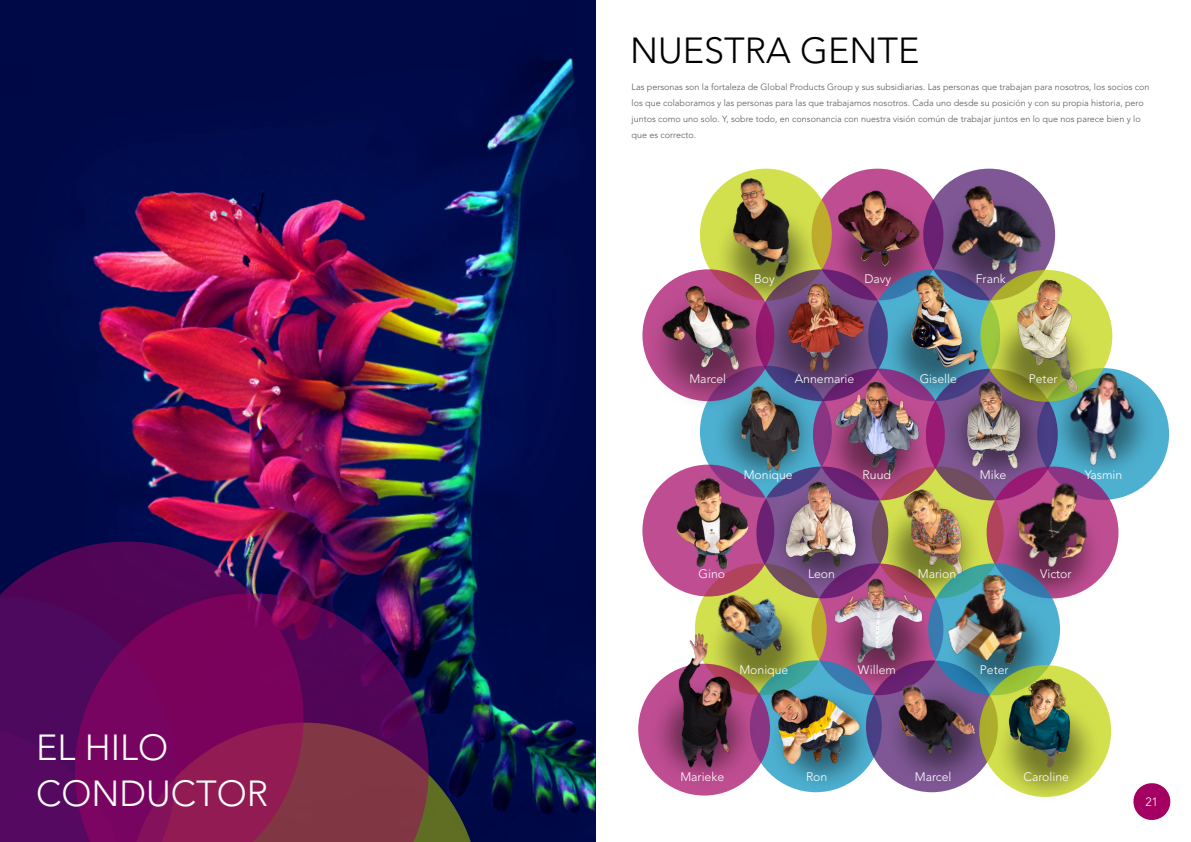
<style>
.page{position:relative;width:1191px;height:842px;background:#fff}
.page>*{position:absolute;margin:0;border:0;box-sizing:border-box;transform-origin:0 0}
.t1{font:300 36px/46px "Avenir LT Std";color:#fff}
.t2{font:300 36px "Avenir LT Std";color:#000}
.t3{font:300 12.3px "Avenir LT Std";color:#fff}
.t4{font:300 12px "Avenir LT Std";color:#fff}
.t5{font:300 9px/16px "Avenir LT Std";color:#575756}
</style>
<div class="page">
<svg style="left:1133px;top:783px;width:38px;height:37px"></svg>
<img style="left:0;top:0;width:595px;height:842px">
<svg style="left:429px;top:723px;width:51px;height:119px;background:#1b273d"></svg>
<img style="left:0;top:541px;width:303px;height:55px">
<svg style="left:0;top:596px;width:75px;height:246px;background:#4f085e"></svg>
<svg style="left:75px;top:593px;width:354px;height:249px;background:#6e1055"></svg>
<div style="left:1037px;top:368px;width:132px;height:132px;background:#4db0d1;border-radius:50%"></div>
<div style="left:811px;top:169px;width:132px;height:131px;background:#bf4d92;border-radius:50%"></div>
<div style="left:827px;top:197px;width:108px;height:108px;background:#000;opacity:.75"></div>
<img style="left:829px;top:179px;width:99px;height:91px">
<div style="left:881px;top:296px;width:108px;height:108px;background:#000;opacity:.75"></div>
<img style="left:891px;top:264px;width:85px;height:103px">
<svg style="left:700px;top:169px;width:132px;height:131px"></svg>
<img style="left:709px;top:168px;width:115px;height:114px">
<img style="left:887px;top:484px;width:92px;height:89px">
<div style="left:706px;top:596px;width:108px;height:108px;background:#000;opacity:.75"></div>
<div style="left:821px;top:392px;width:108px;height:108px;background:#000;opacity:.75"></div>
<img style="left:820px;top:367px;width:113px;height:117px">
<img style="left:712px;top:577px;width:90px;height:86px">
<img style="left:929px;top:169px;width:127px;height:132px">
<div style="left:986px;top:466px;width:132px;height:132px;background:#bf4d92;border-radius:50%"></div>
<div style="left:996px;top:498px;width:108px;height:108px;background:#000;opacity:.75"></div>
<img style="left:979px;top:492px;width:128px;height:97px">
<img style="left:755px;top:665px;width:123px;height:128px">
<svg style="left:866px;top:660px;width:132px;height:132px"></svg>
<div style="left:885px;top:679px;width:108px;height:108px;background:#000;opacity:.75"></div>
<img style="left:885px;top:673px;width:102px;height:96px">
<img style="left:976px;top:257px;width:136px;height:99px">
<img style="left:802px;top:566px;width:157px;height:107px">
<div style="left:712px;top:380px;width:108px;height:108px;background:#000;opacity:.75"></div>
<svg style="left:928px;top:563px;width:132px;height:132px"></svg>
<div style="left:945px;top:596px;width:108px;height:108px;background:#000;opacity:.75"></div>
<img style="left:923px;top:575px;width:135px;height:117px">
<svg style="left:642px;top:465px;width:132px;height:131px"></svg>
<img style="left:755px;top:471px;width:130px;height:126px">
<svg style="left:979px;top:665px;width:132px;height:132px"></svg>
<div style="left:993px;top:696px;width:108px;height:108px;background:#000;opacity:.75"></div>
<img style="left:987px;top:677px;width:112px;height:108px">
<div style="left:754px;top:277px;width:130px;height:130px;background:#000;opacity:.75"></div>
<img style="left:707px;top:376px;width:108px;height:108px">
<svg style="left:642px;top:269px;width:132px;height:132px"></svg>
<div style="left:645px;top:284px;width:130px;height:130px;background:#000;opacity:.75"></div>
<img style="left:642px;top:282px;width:127px;height:109px">
<svg style="left:638px;top:664px;width:132px;height:131px"></svg>
<div style="left:648px;top:679px;width:108px;height:108px;background:#000;opacity:.75"></div>
<img style="left:638px;top:631px;width:116px;height:149px">
<img style="left:767px;top:274px;width:103px;height:102px">
<img style="left:933px;top:352px;width:127px;height:140px">
<img style="left:1032px;top:356px;width:125px;height:161px">
<img style="left:642px;top:463px;width:109px;height:119px">
<h1 class="t2" style="left:630px;top:30px;width:291px">NUESTRA GENTE</h1>
<p class="t5" style="left:631px;top:79px;width:519px">Las personas son la fortaleza de Global Products Group y sus subsidiarias. Las personas que trabajan para nosotros, los socios con los que colaboramos y las personas para las que trabajamos nosotros. Cada uno desde su posición y con su propia historia, pero juntos como uno solo. Y, sobre todo, en consonancia con nuestra visión común de trabajar juntos en lo que nos parece bien y lo que es correcto.</p>
<h2 class="t3" style="left:754px;top:271px;width:22px">Boy</h2>
<h2 class="t3" style="left:864px;top:271px;width:28px">Davy</h2>
<h2 class="t3" style="left:975px;top:271px;width:31px">Frank</h2>
<h2 class="t3" style="left:689px;top:371px;width:38px">Marcel</h2>
<h2 class="t3" style="left:919px;top:371px;width:39px">Giselle</h2>
<h2 class="t3" style="left:1028px;top:371px;width:30px">Peter</h2>
<h2 class="t3" style="left:795px;top:371px;width:61px">Annemarie</h2>
<h2 class="t3" style="left:743px;top:467px;width:51px">Monique</h2>
<h2 class="t3" style="left:862px;top:467px;width:30px">Ruud</h2>
<h2 class="t3" style="left:980px;top:467px;width:28px">Mike</h2>
<h2 class="t3" style="left:1084px;top:467px;width:39px">Yasmin</h2>
<h2 class="t3" style="left:698px;top:566px;width:28px">Gino</h2>
<h2 class="t3" style="left:808px;top:566px;width:29px">Leon</h2>
<h2 class="t3" style="left:918px;top:566px;width:40px">Marion</h2>
<h2 class="t3" style="left:1040px;top:566px;width:33px">Victor</h2>
<h2 class="t3" style="left:739px;top:663px;width:51px">Monique</h2>
<h2 class="t3" style="left:858px;top:663px;width:39px">Willem</h2>
<h2 class="t3" style="left:980px;top:663px;width:30px">Peter</h2>
<h1 class="t1" style="left:36px;top:725px;width:234px">EL HILO<br>CONDUCTOR</h1>
<h2 class="t3" style="left:680px;top:769px;width:45px">Marieke</h2>
<h2 class="t3" style="left:806px;top:769px;width:23px">Ron</h2>
<h2 class="t3" style="left:914px;top:769px;width:38px">Marcel</h2>
<h2 class="t3" style="left:1023px;top:769px;width:47px">Caroline</h2>
<h3 class="t4" style="left:31px;top:795px;width:14px">20</h3>
<h3 class="t4" style="left:1145px;top:795px;width:14px">21</h3>
</div>
